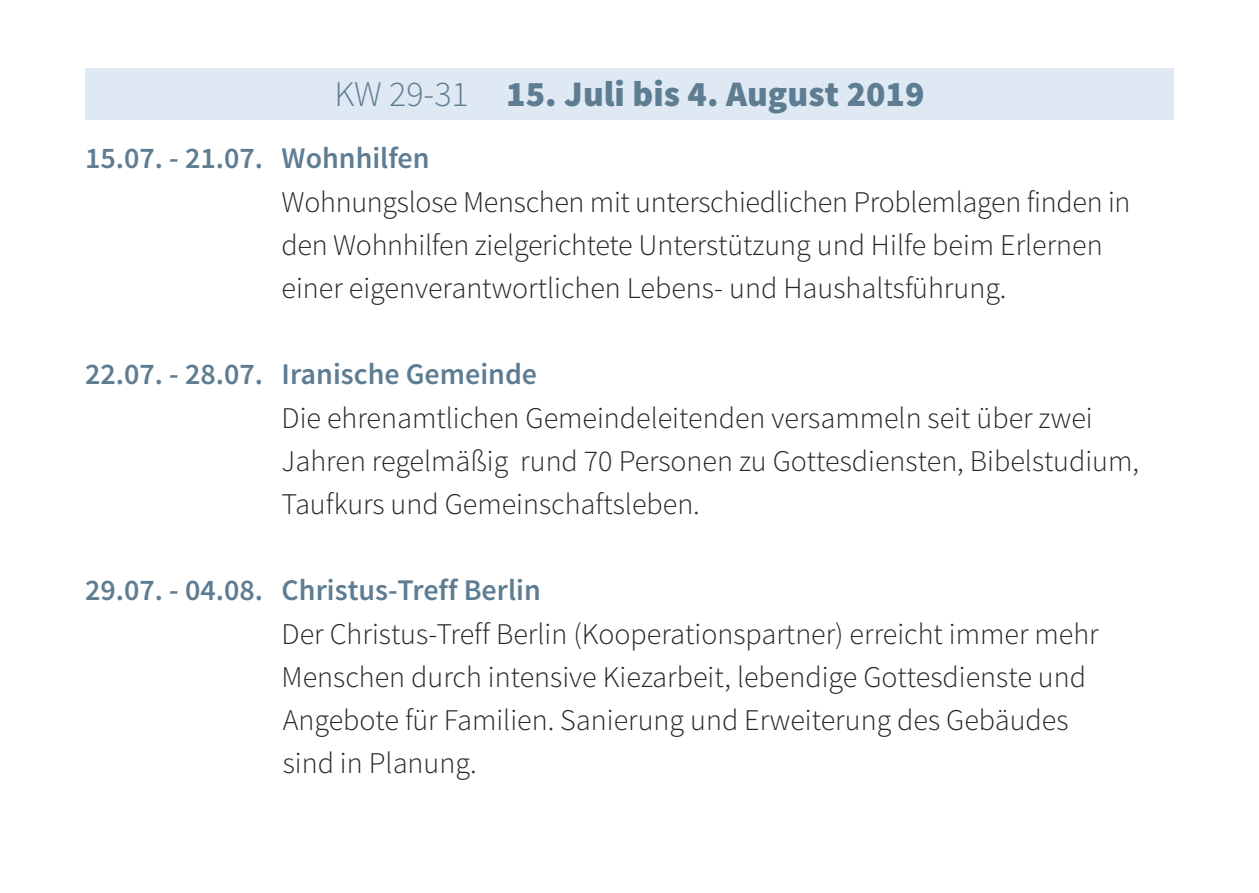
<style>
.page{position:relative;width:1259px;height:893px;background:#fff}
.page>*{position:absolute;margin:0;border:0;box-sizing:border-box;transform-origin:0 0}
.t1{font:900 36px "Source Sans Pro";color:#5f7d92}
.t2{font:300 30px/43.2px "Source Sans Pro";color:#272526}
.t3{font:600 30px "Source Sans Pro";color:#5f7d92}
.s1{font-weight:300}
</style>
<div class="page">
<div style="left:85px;top:68px;width:1089px;height:51px;background:#dee9f4"></div>
<p class="t1" style="left:334px;top:71px;width:591px"><span class="s1">KW 29-31</span> 15. Juli bis 4. August 2019</p>
<p class="t3" style="left:85px;top:139px;width:346px">15.07. - 21.07. Wohnhilfen</p>
<p class="t2" style="left:282px;top:180px;width:850px">Wohnungslose Menschen mit unterschiedlichen Problemlagen finden in den Wohnhilfen zielgerichtete Unterstützung und Hilfe beim Erlernen einer eigenverantwortlichen Lebens- und Haushaltsführung.</p>
<p class="t3" style="left:85px;top:355px;width:453px">22.07. - 28.07. Iranische Gemeinde</p>
<p class="t2" style="left:282px;top:396px;width:859px">Die ehrenamtlichen Gemeindeleitenden versammeln seit über zwei<br>Jahren regelmäßig rund 70 Personen zu Gottesdiensten, Bibelstudium,<br>Taufkurs und Gemeinschaftsleben.</p>
<p class="t3" style="left:85px;top:571px;width:457px">29.07. - 04.08. Christus-Treff Berlin</p>
<p class="t2" style="left:282px;top:612px;width:818px">Der Christus-Treff Berlin (Kooperationspartner) erreicht immer mehr Menschen durch intensive Kiezarbeit, lebendige Gottesdienste und Angebote für Familien. Sanierung und Erweiterung des Gebäudes sind in Planung.</p>
</div>
